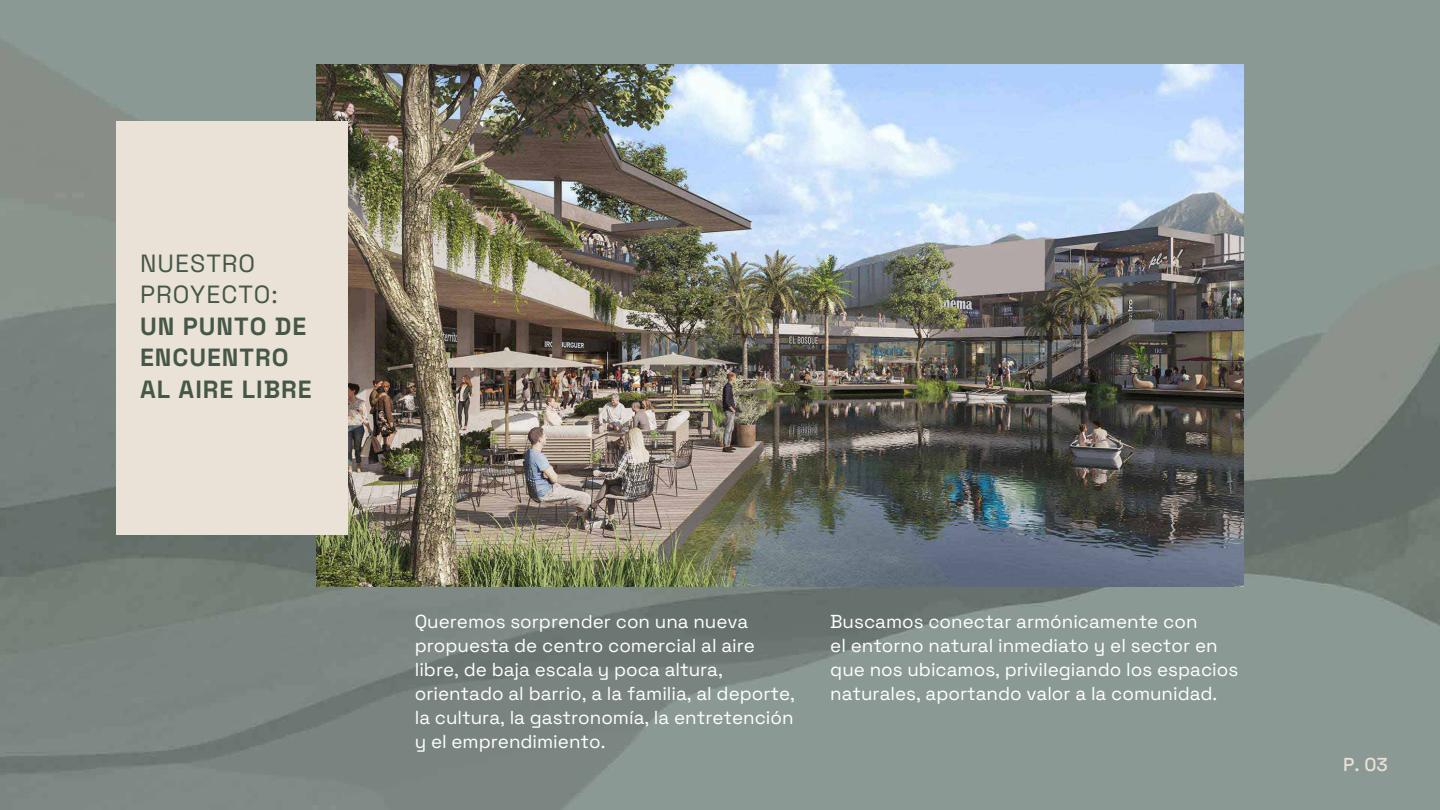
<style>
.page{position:relative;width:1440px;height:810px;background:#fff}
.page>*{position:absolute;margin:0;border:0;box-sizing:border-box;transform-origin:0 0}
.t1{font:700 24.9px/31.5px "Space Grotesk";letter-spacing:.04em;color:#445748}
.t2{font:24.9px/31.5px "Space Grotesk";letter-spacing:.04em;color:#445748}
.t3{font:18.75px/24px "Space Grotesk";color:#fff}
.t4{font:500 18.75px "Space Grotesk";color:#eae1d7}
</style>
<div class="page">
<img style="left:0;top:1px;width:1440px;height:809px">
<img style="left:316px;top:65px;width:928px;height:521px">
<div style="left:117px;top:121px;width:231px;height:414px;background:#eae1d7"></div>
<h1 class="t2" style="left:140px;top:246px;width:139px">NUESTRO<br>PROYECTO:</h1>
<h1 class="t1" style="left:140px;top:309px;width:173px">UN PUNTO DE<br>ENCUENTRO<br>AL AIRE LIBRE</h1>
<p class="t3" style="left:415px;top:608px;width:382px">Queremos sorprender con una nueva propuesta de centro comercial al aire libre, de baja escala y poca altura, orientado al barrio, a la familia, al deporte, la cultura, la gastronomía, la entretención y el emprendimiento.</p>
<p class="t3" style="left:830px;top:608px;width:410px">Buscamos conectar armónicamente con<br>el entorno natural inmediato y el sector en que nos ubicamos, privilegiando los espacios naturales, aportando valor a la comunidad.</p>
<p class="t4" style="left:1343px;top:750px;width:46px">P. 03</p>
</div>
